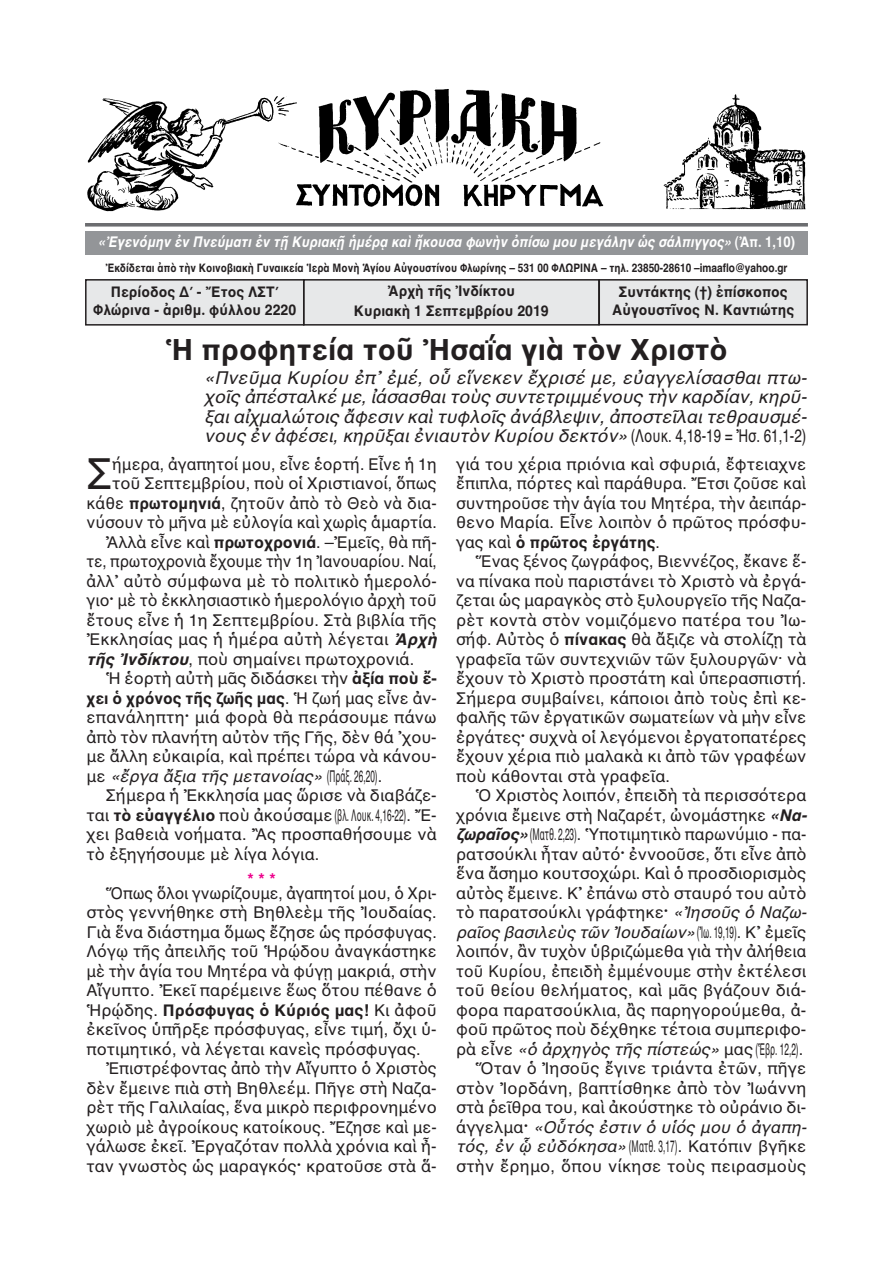
<style>
.page{position:relative;width:893px;height:1263px;background:#fff}
.page>*{position:absolute;margin:0;border:0;box-sizing:border-box;transform-origin:0 0}
.t1{font:43.5px "AL Helvetica";color:#231f20}
.t2{font:700 30px "AL Helvetica";color:#231f20}
.t3{font:italic 18px/19.5px "AL Helvetica";color:#231f20;text-align:justify}
.t4{font:16.5px/19.5px "AL Helvetica";color:#231f20;text-align:justify}
.t5{font:700 16.5px "AL Helvetica";color:#231f20}
.t6{font:16.5px "AL Helvetica";color:#231f20;scale:.93 1}
.t7{font:italic 16.5px "AL Helvetica";color:#231f20}
.t8{font:16.5px "AL Helvetica";color:#231f20;scale:.95 1}
.t9{font:700 16.5px "AL Helvetica";color:#ed028c}
.t10{font:700 15px/18px "AL Helvetica";color:#231f20;text-align:center;scale:.95 1}
.t11{font:italic 700 15px "AL Helvetica";color:#fff;scale:.88 1}
.t12{font:700 12px "AL Helvetica";color:#231f20;scale:.85 1}
.s1{font-style:normal}
.s2{font-weight:700}
.s3{font-weight:700;font-style:italic}
.s4{font-weight:400}
.s5{font-style:italic}
</style>
<div class="page">
<div style="left:304px;top:281px;width:294px;height:43px;background:#e7e8e9"></div>
<div style="left:303px;top:279px;width:297px;height:47px;border:2px solid #231f20"></div>
<div style="left:87px;top:281px;width:216px;height:43px;background:#e7e8e9"></div>
<div style="left:85px;top:279px;width:219px;height:47px;border:2px solid #231f20"></div>
<div style="left:600px;top:281px;width:206px;height:43px;background:#e7e8e9"></div>
<div style="left:598px;top:279px;width:210px;height:46px;border:2px solid #231f20"></div>
<svg style="left:85px;top:223px;width:723px;height:4px;background:#7b7c7f"></svg>
<div style="left:85px;top:231px;width:723px;height:23px;background:#939598"></div>
<img style="left:87px;top:89px;width:719px;height:123px">
<p class="t11" style="left:98px;top:233px;width:794px">«Ἐγενόμην ἐν Πνεύματι ἐν τῇ Κυριακῇ ἡμέρᾳ καὶ ἤκουσα φωνὴν ὀπίσω μου μεγάλην ὡς σάλπιγγος» <span class="s1">(Ἀπ. 1,10)</span></p>
<p class="t12" style="left:105px;top:261px;width:804px">Ἐκδίδεται ἀπὸ τὴν Κοινοβιακὴ Γυναικεία Ἱερὰ Μονὴ Ἁγίου Αὐγουστίνου Φλωρίνης – 531 00 ΦΛΩΡΙΝΑ – τηλ. 23850-28610 –imaaflo@yahoo.gr</p>
<p class="t10" style="left:93px;top:283px;width:215px">Περίοδος Δ΄ - Ἔτος ΛΣΤ΄<br>Φλώρινα - ἀριθμ. φύλλου 2220</p>
<p class="t10" style="left:612px;top:283px;width:193px">Συντάκτης (†) ἐπίσκοπος<br>Αὐγουστῖνος Ν. Καντιώτης</p>
<h2 class="t2" style="left:165px;top:332px;width:564px">Ἡ προφητεία τοῦ Ἠσαΐα γιὰ τὸν Χριστὸ</h2>
<p class="t3" style="left:204px;top:368px;width:604px">«Πνεῦμα Κυρίου ἐπ᾽ ἐμέ, οὗ εἵνεκεν ἔχρισέ με, εὐαγγελίσασθαι πτω&shy;χοῖς ἀπέσταλκέ με, ἰάσασθαι τοὺς συντετριμμένους τὴν καρδίαν, κηρῦ&shy;ξαι αἰχμαλώτοις ἄφεσιν καὶ τυφλοῖς ἀνάβλεψιν, ἀποστεῖλαι τεθραυσμέ&shy;νους ἐν ἀφέσει, κηρῦξαι ἐνιαυτὸν Κυρίου δεκτόν» <span class="s1">(Λουκ. 4,18-19 = Ἠσ. 61,1-2)</span></p>
<p class="t10" style="left:354px;top:281px;width:207px;line-height:19.5px">Ἀρχὴ τῆς Ἰνδίκτου<br>Κυριακὴ 1 Σεπτεμβρίου 2019</p>
<h1 class="t1" style="left:87px;top:449px;width:27px">Σ</h1>
<p class="t4" style="left:112px;top:454px;width:326px">ήμερα, ἀγαπητοί μου, εἶνε ἑορτή. Εἶνε ἡ 1η</p>
<p class="t4" style="left:112px;top:474px;width:326px">τοῦ Σεπτεμβρίου, ποὺ οἱ Χριστιανοί, ὅπως</p>
<p class="t4" style="left:87px;top:493px;width:352px">κάθε <span class="s2">πρωτομηνιά</span>, ζητοῦν ἀπὸ τὸ Θεὸ νὰ δια-</p>
<p class="t4" style="left:87px;top:513px;width:352px">νύσουν τὸ μῆνα μὲ εὐλογία καὶ χωρὶς ἁμαρτία.</p>
<p class="t4" style="left:106px;top:532px;width:332px">Ἀλλὰ εἶνε καὶ <span class="s2">πρωτοχρονιά</span>. –Ἐμεῖς, θὰ πῆ-</p>
<p class="t6" style="left:87px;top:552px;width:378px">τε, πρωτοχρονιὰ ἔχουμε τὴν 1η Ἰανουαρίου. Ναί,</p>
<p class="t4" style="left:87px;top:571px;width:352px">ἀλλ᾽ αὐτὸ σύμφωνα μὲ τὸ πολιτικὸ ἡμερολό-</p>
<p class="t4" style="left:87px;top:591px;width:352px">γιο<span class="s2">·</span> μὲ τὸ ἐκκλησιαστικὸ ἡμερολόγιο ἀρχὴ τοῦ</p>
<p class="t4" style="left:87px;top:610px;width:352px">ἔτους εἶνε ἡ 1η Σεπτεμβρίου. Στὰ βιβλία τῆς</p>
<p class="t4" style="left:87px;top:630px;width:352px">Ἐκκλησίας μας ἡ ἡμέρα αὐτὴ λέγεται <span class="s3">Ἀρχὴ</span></p>
<p class="t4" style="left:87px;top:649px;width:329px"><span class="s3">τῆς Ἰνδίκτου</span>, ποὺ σημαίνει πρωτοχρονιά.</p>
<p class="t4" style="left:106px;top:669px;width:332px">Ἡ ἑορτὴ αὐτὴ μᾶς διδάσκει τὴν <span class="s2">ἀξία ποὺ ἔ-</span></p>
<p class="t5" style="left:87px;top:688px;width:352px">χει ὁ χρόνος τῆς ζωῆς μας<span class="s4">. Ἡ ζωή μας εἶνε ἀν-</span></p>
<p class="t4" style="left:87px;top:708px;width:352px">επανάληπτη<span class="s2">·</span> μιά φορὰ θὰ περάσουμε πάνω</p>
<p class="t4" style="left:87px;top:727px;width:352px">ἀπὸ τὸν πλανήτη αὐτὸν τῆς Γῆς, δὲν θά ᾽χου-</p>
<p class="t4" style="left:87px;top:747px;width:352px">με ἄλλη εὐκαιρία, καὶ πρέπει τώρα νὰ κάνου-</p>
<p class="t7" style="left:87px;top:766px;width:297px"><span class="s1">με</span> «ἔργα ἄξια τῆς μετανοίας» <span class="s1">(Πράξ. 26,20).</span></p>
<p class="t4" style="left:106px;top:786px;width:332px">Σήμερα ἡ Ἐκκλησία μας ὥρισε νὰ διαβάζε-</p>
<p class="t4" style="left:87px;top:805px;width:352px">ται <span class="s2">τὸ εὐαγγέλιο</span> ποὺ ἀκούσαμε(βλ. Λουκ. 4,16-22). Ἔ-</p>
<p class="t4" style="left:87px;top:825px;width:352px">χει βαθειὰ νοήματα. Ἂς προσπαθήσουμε νὰ</p>
<p class="t4" style="left:87px;top:844px;width:234px">τὸ ἐξηγήσουμε μὲ λίγα λόγια.</p>
<p class="t9" style="left:248px;top:869px;width:30px">***</p>
<p class="t8" style="left:106px;top:883px;width:350px">Ὅπως ὅλοι γνωρίζουμε, ἀγαπητοί μου, ὁ Χρι-</p>
<p class="t4" style="left:87px;top:903px;width:352px">στὸς γεννήθηκε στὴ Βηθλεὲμ τῆς Ἰουδαίας.</p>
<p class="t4" style="left:87px;top:922px;width:352px">Γιὰ ἕνα διάστημα ὅμως ἔζησε ὡς πρόσφυγας.</p>
<p class="t4" style="left:87px;top:942px;width:352px">Λόγῳ τῆς ἀπειλῆς τοῦ Ἡρῴδου ἀναγκάστηκε</p>
<p class="t4" style="left:87px;top:961px;width:352px">μὲ τὴν ἁγία του Μητέρα νὰ φύγῃ μακριά, στὴν</p>
<p class="t4" style="left:87px;top:981px;width:352px">Αἴγυπτο. Ἐκεῖ παρέμεινε ἕως ὅτου πέθανε ὁ</p>
<p class="t5" style="left:87px;top:1000px;width:352px"><span class="s4">Ἡρῴδης.</span> Πρόσφυγας ὁ Κύριός μας! <span class="s4">Κι ἀφοῦ</span></p>
<p class="t4" style="left:87px;top:1020px;width:352px">ἐκεῖνος ὑπῆρξε πρόσφυγας, εἶνε τιμή, ὄχι ὑ-</p>
<p class="t4" style="left:87px;top:1039px;width:336px">ποτιμητικό, νὰ λέγεται κανεὶς πρόσφυγας.</p>
<p class="t4" style="left:106px;top:1059px;width:332px">Ἐπιστρέφοντας ἀπὸ τὴν Αἴγυπτο ὁ Χριστὸς</p>
<p class="t4" style="left:87px;top:1078px;width:352px">δὲν ἔμεινε πιὰ στὴ Βηθλεέμ. Πῆγε στὴ Ναζα-</p>
<p class="t4" style="left:87px;top:1098px;width:352px">ρὲτ τῆς Γαλιλαίας, ἕνα μικρὸ περιφρονημένο</p>
<p class="t4" style="left:87px;top:1117px;width:352px">χωριὸ μὲ ἀγροίκους κατοίκους. Ἔζησε καὶ με-</p>
<p class="t4" style="left:87px;top:1137px;width:352px">γάλωσε ἐκεῖ. Ἐργαζόταν πολλὰ χρόνια καὶ ἦ-</p>
<p class="t4" style="left:87px;top:1156px;width:352px">ταν γνωστὸς ὡς μαραγκός<span class="s2">·</span> κρατοῦσε στὰ ἅ-</p>
<p class="t4" style="left:456px;top:454px;width:352px">γιά του χέρια πριόνια καὶ σφυριά, ἔφτειαχνε ἔπιπλα, πόρτες καὶ παράθυρα. Ἔτσι ζοῦσε καὶ συντηροῦσε τὴν ἁγία του Μητέρα, τὴν ἀειπάρ&shy;θενο Μαρία. Εἶνε λοιπὸν ὁ πρῶτος πρόσφυ&shy;γας καὶ <span class="s2">ὁ πρῶτος ἐργάτης</span>.</p>
<p class="t4" style="left:456px;top:552px;width:352px;text-indent:19px">Ἕνας ξένος ζωγράφος, Βιεννέζος, ἔκανε ἕ&shy;να πίνακα ποὺ παριστάνει τὸ Χριστὸ νὰ ἐργά&shy;ζεται ὡς μαραγκὸς στὸ ξυλουργεῖο τῆς Ναζα&shy;ρὲτ κοντὰ στὸν νομιζόμενο πατέρα του Ἰω&shy;σήφ. Αὐτὸς ὁ <span class="s2">πίνακας</span> θὰ ἄξιζε νὰ στολίζῃ τὰ γραφεῖα τῶν συντεχνιῶν τῶν ξυλουργῶν· νὰ ἔχουν τὸ Χριστὸ προστάτη καὶ ὑπερασπιστή.<br>Σήμερα συμβαίνει, κάποιοι ἀπὸ τοὺς ἐπὶ κε&shy;φαλῆς τῶν ἐργατικῶν σωματείων νὰ μὴν εἶνε ἐργάτες<span class="s2">·</span> συχνὰ οἱ λεγόμενοι ἐργατοπατέρες ἔχουν χέρια πιὸ μαλακὰ κι ἀπὸ τῶν γραφέων ποὺ κάθονται στὰ γραφεῖα.</p>
<p class="t4" style="left:456px;top:786px;width:352px;text-align:right">Ὁ Χριστὸς λοιπόν, ἐπειδὴ τὰ περισσότερα χρόνια ἔμεινε στὴ Ναζαρέτ, ὠνομάστηκε <span class="s3">«Να&shy;ζωραῖος»</span>(Ματθ. 2,23). Ὑποτιμητικὸ παρωνύμιο - πα&shy;ρατσούκλι ἦταν αὐτό<span class="s2">·</span> ἐννοοῦσε, ὅτι εἶνε ἀπὸ ἕνα ἄσημο κουτσοχώρι. Καὶ ὁ προσδιορισμὸς αὐτὸς ἔμεινε. Κ᾽ ἐπάνω στὸ σταυρό του αὐτὸ τὸ παρατσούκλι γράφτηκε<span class="s2">·</span> <span class="s5">«Ἰησοῦς ὁ Ναζω&shy;ραῖος βασιλεὺς τῶν Ἰουδαίων»</span>(Ἰω. 19,19). Κ᾽ ἐμεῖς λοιπόν, ἂν τυχὸν ὑβριζώμεθα γιὰ τὴν ἀλήθεια τοῦ Κυρίου, ἐπειδὴ ἐμμένουμε στὴν ἐκτέλεσι τοῦ θείου θελήματος, καὶ μᾶς βγάζουν διά&shy;φορα παρατσούκλια, ἂς παρηγορούμεθα, ἀ&shy;φοῦ πρῶτος ποὺ δέχθηκε τέτοια συμπεριφο&shy;ρὰ εἶνε <span class="s5">«ὁ ἀρχηγὸς τῆς πίστεώς»</span> μας (Ἑβρ. 12,2).<br>Ὅταν ὁ Ἰησοῦς ἔγινε τριάντα ἐτῶν, πῆγε στὸν Ἰορδάνη, βαπτίσθηκε ἀπὸ τὸν Ἰωάννη στὰ ῥεῖθρα του, καὶ ἀκούστηκε τὸ οὐράνιο δι&shy;άγγελμα<span class="s2">·</span> <span class="s5">«Οὗτός ἐστιν ὁ υἱός μου ὁ ἀγαπη&shy;τός, ἐν ᾧ εὐδόκησα»</span> (Ματθ. 3,17). Κατόπιν βγῆκε στὴν ἔρημο, ὅπου νίκησε τοὺς πειρασμοὺς</p>
</div>
